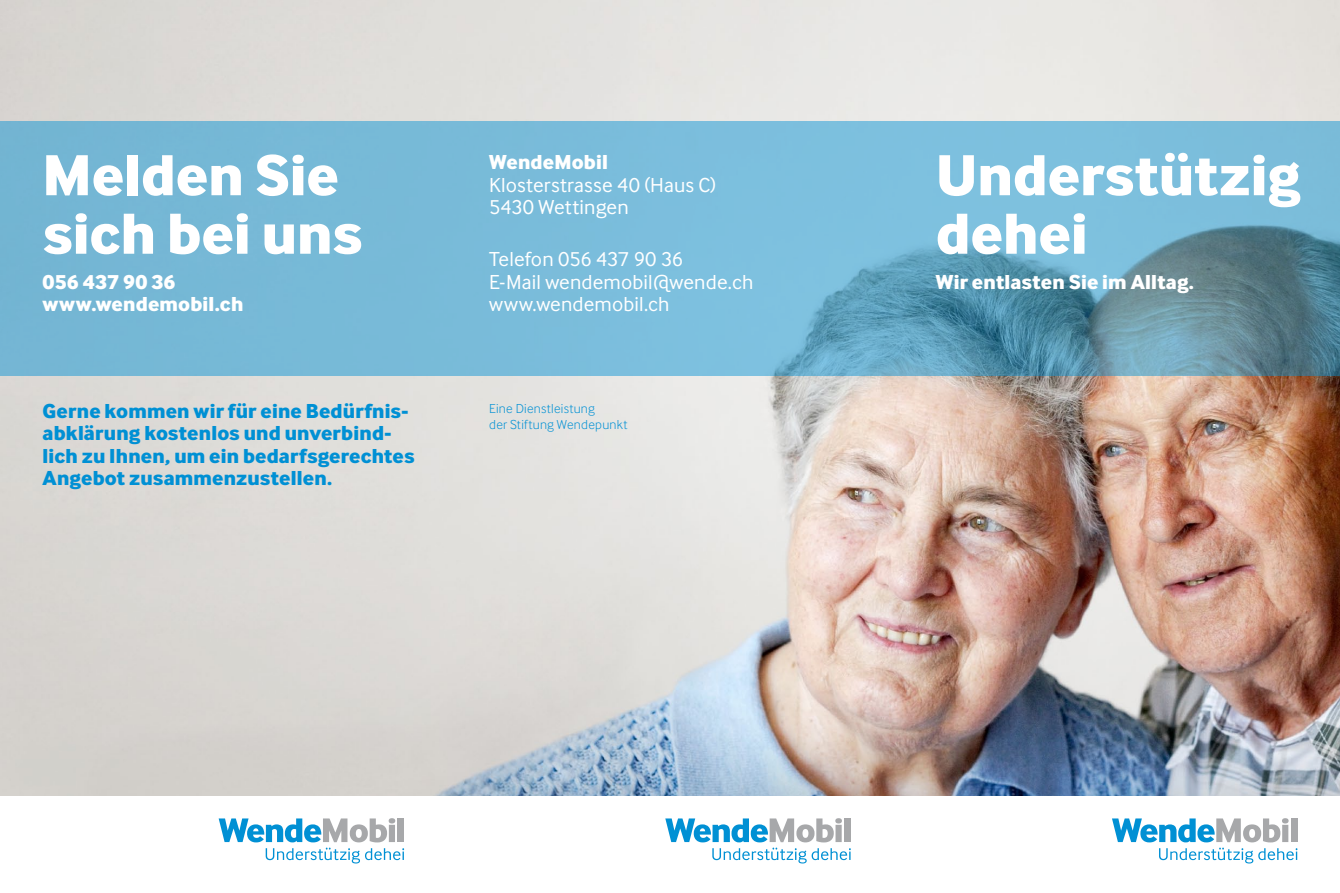
<style>
.page{position:relative;width:1340px;height:893px;background:#fff}
.page>*{position:absolute;margin:0;border:0;box-sizing:border-box;transform-origin:0 0}
.t1{font:60px/58.5px "Inter Face Corp X Bold";color:#fff}
.t2{font:21px/22.5px "Inter Face Corp X Bold";letter-spacing:.01em;color:#0090d4}
.t3{font:21px/22.5px "Inter Face Corp";letter-spacing:.005em;color:#fff}
.t4{font:21px/22.5px "Inter Face Corp X Bold";letter-spacing:.01em;color:#fff}
.t5{font:300 13.5px/16.5px "Inter Face Corp";letter-spacing:.02em;color:#0090d4}
</style>
<div class="page">
<img style="left:0;top:0;width:1339px;height:795px">
<svg style="left:0;top:121px;width:1339px;height:254px;background:#73b3cf"></svg>
<svg style="left:1159px;top:848px;width:138px;height:15px"></svg>
<svg style="left:1112px;top:818px;width:176px;height:24px"></svg>
<div style="left:1290px;top:818px;width:7px;height:24px;background:#a7a8aa"></div>
<svg style="left:712px;top:848px;width:138px;height:15px"></svg>
<svg style="left:665px;top:818px;width:177px;height:24px"></svg>
<div style="left:844px;top:818px;width:6px;height:24px;background:#a7a8aa"></div>
<svg style="left:266px;top:848px;width:138px;height:15px"></svg>
<svg style="left:219px;top:818px;width:176px;height:24px"></svg>
<div style="left:398px;top:818px;width:6px;height:24px;background:#a7a8aa"></div>
<h1 class="t1" style="left:43px;top:145px;width:321px">Melden Sie sich bei uns</h1>
<p class="t4" style="left:43px;top:270px;width:202px">056 437 90 36 www.wendemobil.ch</p>
<p class="t2" style="left:43px;top:399px;width:373px">Gerne kommen wir für eine Bedürfnis&shy;abklärung kostenlos und unverbind&shy;lich zu Ihnen, um ein bedarfsgerechtes Angebot zusammenzustellen.</p>
<p class="t4" style="left:489px;top:150px;width:120px">WendeMobil</p>
<p class="t3" style="left:489px;top:173px;width:228px">Klosterstrasse 40 (Haus C)<br>5430 Wettingen</p>
<p class="t3" style="left:489px;top:248px;width:266px">Telefon 056 437 90 36<br>E-Mail wendemobil@wende.ch www.wendemobil.ch</p>
<p class="t5" style="left:489px;top:400px;width:140px">Eine Dienstleistung<br>der Stiftung Wendepunkt</p>
<h1 class="t1" style="left:935px;top:145px;width:366px">Understützig dehei</h1>
<p class="t4" style="left:935px;top:270px;width:259px">Wir entlasten Sie im Alltag.</p>
</div>
